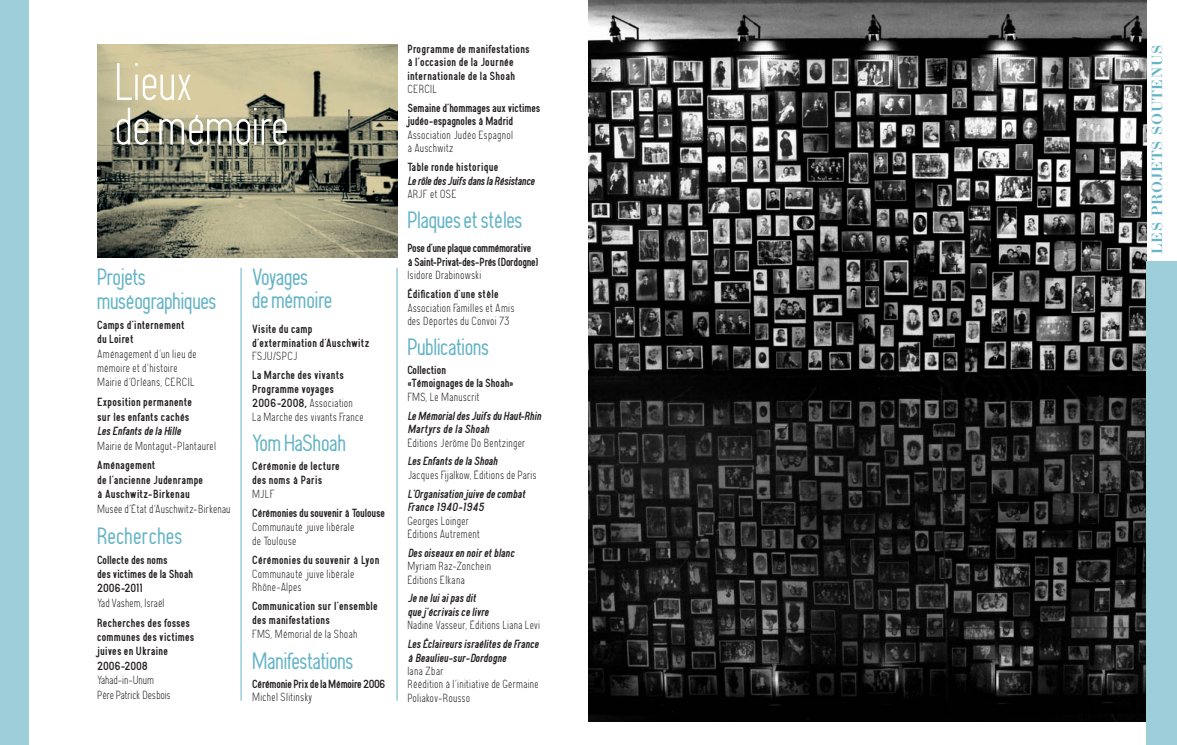
<style>
.page{position:relative;width:1177px;height:745px;background:#fff}
.page>*{position:absolute;margin:0;border:0;box-sizing:border-box;transform-origin:0 0}
.t1{font:50px/44.6px "Normale Fine";letter-spacing:.025em;color:#fff}
.t2{font:22.5px/24.1px "Normale Legere";letter-spacing:.025em;color:#64b4c6}
.t3{font:22.5px "Normale Legere";letter-spacing:.055em;color:#64b4c6}
.t4{font:700 15px "Didot Elder";letter-spacing:.05em;color:#64b4c6}
.t5{font:11.25px/14.4px "Normale Grasse";letter-spacing:.065em;color:#231f20}
.t6{font:11.25px/13.5px "Normale Fine";letter-spacing:.07em;color:#231f20}
.t7{font:11.25px/13.5px "Normale Grasse Italique";letter-spacing:.045em;color:#231f20}
.t8{font:11.25px/13.5px "Normale Grasse";letter-spacing:.025em;color:#231f20}
.t9{font:11.25px/13.5px "Normale Grasse Italique";letter-spacing:.02em;color:#231f20}
.s1{font-family:"Normale Grasse"}
.s2{font-family:"Normale Grasse Italique"}
.s3{font-family:"Normale Fine"}
</style>
<div class="page">
<div style="left:0;top:0;width:28px;height:744px;background:#9fcedb"></div>
<img style="left:97px;top:44px;width:300px;height:213px">
<hr style="left:241px;top:267px;width:1px;height:433px;background:#64b4c6">
<hr style="left:397px;top:267px;width:1px;height:433px;background:#64b4c6">
<img style="left:588px;top:0;width:558px;height:721px">
<div style="left:1146px;top:260px;width:30px;height:484px;background:#9fcedb"></div>
<p class="t1" style="left:115px;top:64px;width:175px">Lieux<br>de mémoire</p>
<p class="t2" style="left:97px;top:267px;width:120px">Projets muséographiques</p>
<p class="t6" style="left:97px;top:318px;width:101px;line-height:14.4px"><span class="s1">Camps d’internement<br>du Loiret<br></span>Aménagement d’un lieu de mémoire et d’histoire<br>Mairie d’Orléans, CERCIL</p>
<p class="t5" style="left:97px;top:396px;width:120px">Exposition permanente<br>sur les enfants cachés<br><span class="s2">Les Enfants de la Hille<br></span><span class="s3">Mairie de Montagut-Plantaurel</span></p>
<p class="t5" style="left:97px;top:459px;width:134px">Aménagement<br>de l’ancienne Judenrampe<br>à Auschwitz-Birkenau<br><span class="s3">Musée d’État d’Auschwitz-Birkenau</span></p>
<p class="t3" style="left:97px;top:527px;width:86px">Recherches</p>
<p class="t5" style="left:97px;top:553px;width:97px">Collecte des noms<br>des victimes de la Shoah<br>2006-2011<br><span class="s3">Yad Vashem, Israël</span></p>
<p class="t5" style="left:97px;top:616px;width:98px">Recherches des fosses communes des victimes juives en Ukraine<br>2006-2008<br><span class="s3">Yahad-in-Unum<br>Père Patrick Desbois</span></p>
<p class="t2" style="left:252px;top:267px;width:81px;line-height:23.5px">Voyages<br>de mémoire</p>
<p class="t5" style="left:252px;top:323px;width:118px;line-height:13.8px">Visite du camp d’extermination d’Auschwitz<br><span class="s3">FSJU/SPCJ</span></p>
<p class="t5" style="left:252px;top:369px;width:112px;line-height:13.8px">La Marche des vivants<br>Programme voyages<br>2006-2008, <span class="s3">Association<br>La Marche des vivants France</span></p>
<p class="t2" style="left:252px;top:433px;width:94px">Yom HaShoah</p>
<p class="t5" style="left:252px;top:460px;width:88px;line-height:13.8px">Cérémonie de lecture des noms à Paris<br><span class="s3">MJLF</span></p>
<p class="t6" style="left:252px;top:507px;width:134px"><span class="s1">Cérémonies du souvenir à Toulouse<br></span>Communauté juive libérale<br>de Toulouse</p>
<p class="t6" style="left:252px;top:553px;width:128px"><span class="s1">Cérémonies du souvenir à Lyon<br></span>Communauté juive libérale<br>Rhône-Alpes</p>
<p class="t5" style="left:252px;top:600px;width:126px;line-height:13.8px">Communication sur l’ensemble des manifestations<br><span class="s3">FMS, Mémorial de la Shoah</span></p>
<p class="t2" style="left:252px;top:650px;width:102px">Manifestations</p>
<p class="t8" style="left:252px;top:677px;width:134px">Cérémonie Prix de la Mémoire 2006<br><span class="s3">Michel Slitinsky</span></p>
<p class="t5" style="left:407px;top:43px;width:123px;line-height:13.5px">Programme de manifestations à l’occasion de la Journée internationale de la Shoah<br><span class="s3">CERCIL</span></p>
<p class="t5" style="left:407px;top:102px;width:134px;line-height:13.4px">Semaine d’hommages aux victimes judéo-espagnoles à Madrid<br><span class="s3">Association Judéo Espagnol<br>à Auschwitz</span></p>
<p class="t9" style="left:407px;top:161px;width:128px"><span class="s1">Table ronde historique<br></span>Le rôle des Juifs dans la Résistance<br><span class="s3">ARJF et OSE</span></p>
<p class="t2" style="left:407px;top:210px;width:116px">Plaques et stèles</p>
<p class="t8" style="left:407px;top:242px;width:132px">Pose d’une plaque commémorative à Saint-Privat-des-Prés (Dordogne)<br><span class="s3">Isidore Drabinowski</span></p>
<p class="t6" style="left:407px;top:288px;width:108px"><span class="s1">Édification d’une stèle<br></span>Association Familles et Amis des Déportés du Convoi 73</p>
<p class="t2" style="left:407px;top:337px;width:83px">Publications</p>
<p class="t5" style="left:407px;top:364px;width:107px;line-height:13.5px">Collection<br>«Témoignages de la Shoah»<br><span class="s3">FMS, Le Manuscrit</span></p>
<p class="t7" style="left:407px;top:409px;width:135px">Le Mémorial des Juifs du Haut-Rhin<br>Martyrs de la Shoah<br><span class="s3">Éditions Jérôme Do Bentzinger</span></p>
<p class="t6" style="left:407px;top:455px;width:130px"><span class="s2">Les Enfants de la Shoah<br></span>Jacques Fijalkow, Éditions de Paris</p>
<p class="t7" style="left:407px;top:487px;width:119px">L’Organisation juive de combat<br>France 1940-1945<br><span class="s3">Georges Loinger<br>Éditions Autrement</span></p>
<p class="t6" style="left:407px;top:546px;width:108px"><span class="s2">Des oiseaux en noir et blanc<br></span>Myriam Raz-Zonchein<br>Éditions Elkana</p>
<p class="t7" style="left:407px;top:592px;width:134px">Je ne lui ai pas dit<br>que j’écrivais ce livre<br><span class="s3">Nadine Vasseur, Éditions Liana Levi</span></p>
<p class="t6" style="left:407px;top:638px;width:132px"><span class="s2">Les Éclaireurs israélites de France à Beaulieu-sur-Dordogne<br></span>Iana Zbar<br>Réédition à l’initiative de Germaine<br>Poliakov-Rousso</p>
<p class="t4" style="left:1151px;top:254px;width:211px;rotate:-90deg">LES PROJETS SOUTENUS</p>
</div>
